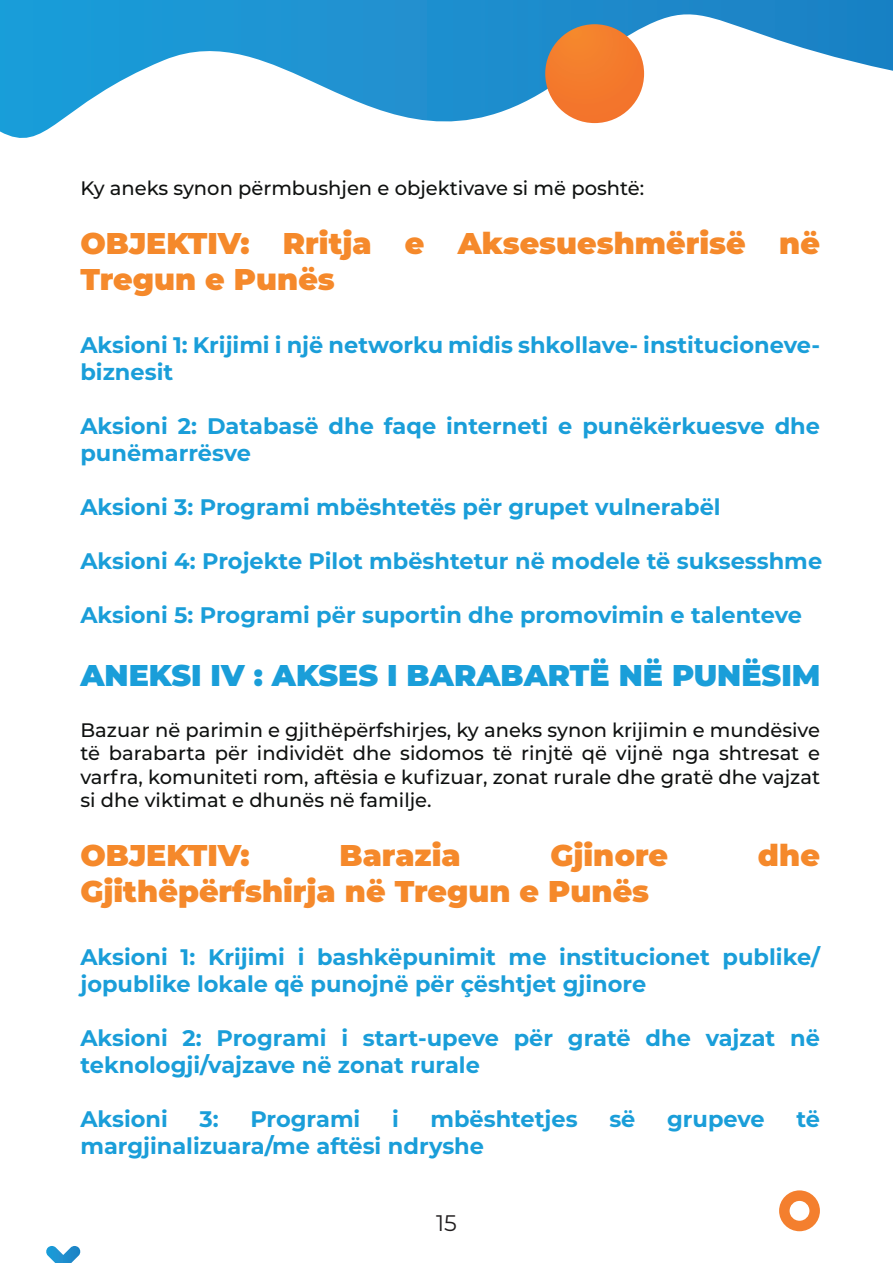
<style>
.page{position:relative;width:893px;height:1263px;background:#fff}
.page>*{position:absolute;margin:0;border:0;box-sizing:border-box;transform-origin:0 0}
.t1{font:900 30px/36px "Montserrat";color:#f5892b}
.t2{font:900 30px "Montserrat";color:#1a9ed9}
.t3{font:700 22.5px/27px "Montserrat";color:#1a9ed9}
.t4{font:22.5px "Montserrat";color:#201d1e}
.t5{font:500 19.5px/23.4px "Montserrat";color:#0f1110;text-align:justify}
</style>
<div class="page">
<svg style="left:0;top:0;width:893px;height:138px"></svg>
<div style="left:545px;top:24px;width:99px;height:99px;background:#f47a2c;border-radius:49px"></div>
<svg style="left:779px;top:1190px;width:41px;height:41px"></svg>
<svg style="left:46px;top:1246px;width:35px;height:17px"></svg>
<p class="t5" style="left:80px;top:175px;width:565px">Ky aneks synon përmbushjen e objektivave si më poshtë:</p>
<h1 class="t1" style="left:80px;top:224px;width:741px">OBJEKTIV: Rritja e Aksesueshmërisë në<br>Tregun e Punës</h1>
<p class="t3" style="left:80px;top:331px;width:741px">Aksioni 1: Krijimi i një networku midis shkollave- institucioneve&shy;biznesit</p>
<p class="t3" style="left:80px;top:412px;width:741px">Aksioni 2: Databasë dhe faqe interneti e punëkërkuesve dhe punëmarrësve</p>
<p class="t3" style="left:80px;top:493px;width:642px">Aksioni 3: Programi mbështetës për grupet vulnerabël</p>
<p class="t3" style="left:80px;top:547px;width:743px">Aksioni 4: Projekte Pilot mbështetur në modele të suksesshme</p>
<p class="t3" style="left:80px;top:601px;width:723px">Aksioni 5: Programi për suportin dhe promovimin e talenteve</p>
<h1 class="t2" style="left:80px;top:653px;width:741px">ANEKSI IV : AKSES I BARABARTË NË PUNËSIM</h1>
<p class="t5" style="left:80px;top:717px;width:741px">Bazuar në parimin e gjithëpërfshirjes, ky aneks synon krijimin e mundësive të barabarta për individët dhe sidomos të rinjtë që vijnë nga shtresat e varfra, komuniteti rom, aftësia e kufizuar, zonat rurale dhe gratë dhe vajzat si dhe viktimat e dhunës në familje.</p>
<h1 class="t1" style="left:80px;top:836px;width:171px">OBJEKTIV:</h1>
<h1 class="t1" style="left:339px;top:836px;width:123px">Barazia</h1>
<h1 class="t1" style="left:550px;top:836px;width:119px">Gjinore</h1>
<h1 class="t1" style="left:758px;top:836px;width:64px">dhe</h1>
<h1 class="t1" style="left:80px;top:872px;width:570px">Gjithëpërfshirja në Tregun e Punës</h1>
<p class="t3" style="left:80px;top:943px;width:743px">Aksioni 1: Krijimi i bashkëpunimit me institucionet publike/ jopublike lokale që punojnë për çështjet gjinore</p>
<p class="t3" style="left:80px;top:1024px;width:741px">Aksioni 2: Programi i start-upeve për gratë dhe vajzat në teknologji/vajzave në zonat rurale</p>
<p class="t3" style="left:80px;top:1105px;width:89px">Aksioni</p>
<p class="t3" style="left:200px;top:1105px;width:21px">3:</p>
<p class="t3" style="left:250px;top:1105px;width:112px">Programi</p>
<p class="t3" style="left:392px;top:1105px;width:8px">i</p>
<p class="t3" style="left:430px;top:1105px;width:149px">mbështetjes</p>
<p class="t3" style="left:609px;top:1105px;width:28px">së</p>
<p class="t3" style="left:667px;top:1105px;width:99px">grupeve</p>
<p class="t3" style="left:796px;top:1105px;width:25px">të</p>
<p class="t3" style="left:80px;top:1132px;width:405px">margjinalizuara/me aftësi ndryshe</p>
<p class="t4" style="left:436px;top:1208px;width:22px">15</p>
</div>
